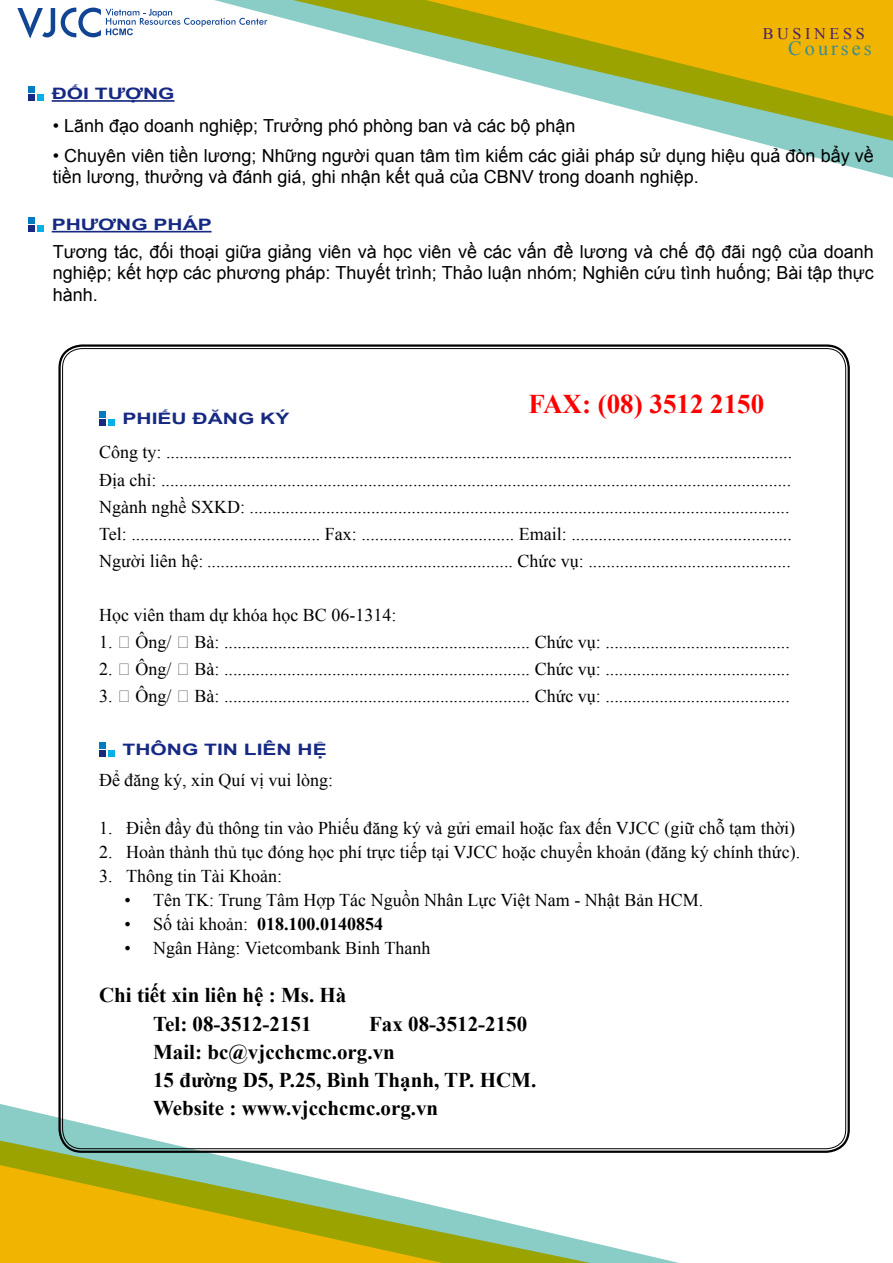
<style>
.page{position:relative;width:893px;height:1263px;background:#fff}
.page>*{position:absolute;margin:0;border:0;box-sizing:border-box;transform-origin:0 0}
.t1{font:700 27px "Times New Roman";color:#fd0000}
.t2{font:700 21px/28.2px "Times New Roman";color:#000}
.t3{font:20.25px "Times New Roman";letter-spacing:.15em;color:#3a8d95}
.t4{font:18px/27px "Times New Roman";color:#000}
.t5{font:18px/21.6px "Arial";color:#000;text-align:justify}
.t6{font:700 18px "Times New Roman";color:#000}
.t7{font:16.2px "Times New Roman";letter-spacing:.225em;color:#431e6e}
.t8{font:700 15.75px "Arial";color:#162983;scale:1.33 1}
.s1{font-weight:400}
</style>
<div class="page">
<svg style="left:214px;top:0;width:679px;height:178px"></svg>
<svg style="left:293px;top:0;width:600px;height:141px"></svg>
<svg style="left:0;top:1104px;width:679px;height:159px"></svg>
<svg style="left:0;top:1140px;width:590px;height:123px"></svg>
<svg style="left:17px;top:8px;width:38px;height:31px"></svg>
<svg style="left:61px;top:8px;width:206px;height:29px"></svg>
<div style="left:99px;top:750px;width:7px;height:7px;background:#172983"></div>
<div style="left:108px;top:750px;width:7px;height:7px;background:#00b0e6"></div>
<div style="left:99px;top:742px;width:7px;height:7px;background:#007bc0"></div>
<div style="left:99px;top:419px;width:7px;height:7px;background:#172983"></div>
<div style="left:108px;top:419px;width:7px;height:7px;background:#00b0e6"></div>
<div style="left:99px;top:411px;width:7px;height:7px;background:#007bc0"></div>
<hr style="left:52px;top:100px;width:123px;height:2px;background:#162983">
<div style="left:28px;top:94px;width:7px;height:7px;background:#172983"></div>
<div style="left:37px;top:94px;width:7px;height:7px;background:#00b0e6"></div>
<div style="left:28px;top:86px;width:7px;height:7px;background:#007bc0"></div>
<hr style="left:52px;top:231px;width:160px;height:1px;background:#162983">
<div style="left:28px;top:225px;width:7px;height:7px;background:#172983"></div>
<div style="left:37px;top:225px;width:7px;height:7px;background:#00b0e6"></div>
<div style="left:28px;top:217px;width:7px;height:7px;background:#007bc0"></div>
<p class="t8" style="left:52px;top:83px;width:81px">ĐỐI TƯỢNG</p>
<p class="t7" style="left:763px;top:22px;width:104px">BUSINESS</p>
<p class="t3" style="left:788px;top:34px;width:85px">Courses</p>
<p class="t5" style="left:53px;top:115px;width:524px">• Lãnh đạo doanh nghiệp; Trưởng phó phòng ban và các bộ phận</p>
<p class="t5" style="left:53px;top:145px;width:823px">• Chuyên viên tiền lương; Những người quan tâm tìm kiếm các giải pháp sử dụng hiệu quả đòn bẩy về tiền lương, thưởng và đánh giá, ghi nhận kết quả của CBNV trong doanh nghiệp.</p>
<p class="t8" style="left:52px;top:214px;width:61px">PHƯƠNG</p>
<p class="t8" style="left:154px;top:214px;width:45px">PHÁP</p>
<p class="t5" style="left:53px;top:241px;width:823px">Tương tác, đối thoại giữa giảng viên và học viên về các vấn đề lương và chế độ đãi ngộ của doanh nghiệp; kết hợp các phương pháp: Thuyết trình; Thảo luận nhóm; Nghiên cứu tình huống; Bài tập thực hành.</p>
<h1 class="t1" style="left:529px;top:385px;width:237px">FAX: (08) 3512 2150</h1>
<p class="t8" style="left:122px;top:408px;width:77px">PHIẾU ĐĂNG</p>
<p class="t8" style="left:260px;top:408px;width:23px">KÝ</p>
<p class="t4" style="left:99px;top:439px;width:695px">Công ty: ...........................................................................................................................................<br>Địa chỉ: ............................................................................................................................................<br>Ngành nghề SXKD: ........................................................................................................................<br>Tel: .......................................... Fax: .................................. Email: .................................................<br>Người liên hệ: .................................................................... Chức vụ: .............................................</p>
<p class="t4" style="left:99px;top:601px;width:299px">Học viên tham dự khóa học BC 06-1314:</p>
<p class="t4" style="left:99px;top:628px;width:74px">1. Ông/</p>
<p class="t4" style="left:195px;top:628px;width:597px">Bà: .................................................................... Chức vụ: .........................................</p>
<p class="t4" style="left:99px;top:655px;width:74px">2. Ông/</p>
<p class="t4" style="left:195px;top:655px;width:597px">Bà: .................................................................... Chức vụ: .........................................</p>
<p class="t4" style="left:99px;top:682px;width:74px">3. Ông/</p>
<p class="t4" style="left:195px;top:682px;width:597px">Bà: .................................................................... Chức vụ: .........................................</p>
<p class="t8" style="left:122px;top:739px;width:46px">THÔNG</p>
<p class="t8" style="left:204px;top:739px;width:94px">TIN LIÊN HỆ</p>
<p class="t4" style="left:99px;top:766px;width:235px">Để đăng ký, xin Quí vị vui lòng:</p>
<p class="t4" style="left:99px;top:814px;width:698px">1. Điền đầy đủ thông tin vào Phiếu đăng ký và gửi email hoặc fax đến VJCC (giữ chỗ tạm thời)</p>
<p class="t4" style="left:99px;top:838px;width:703px">2. Hoàn thành thủ tục đóng học phí trực tiếp tại VJCC hoặc chuyển khoản (đăng ký chính thức).</p>
<p class="t4" style="left:99px;top:862px;width:185px">3. Thông tin Tài Khoản:</p>
<p class="t4" style="left:125px;top:886px;width:580px">• Tên TK: Trung Tâm Hợp Tác Nguồn Nhân Lực Việt Nam - Nhật Bản HCM.</p>
<p class="t6" style="left:125px;top:912px;width:260px"><span class="s1">• Số tài khoản:</span> 018.100.0140854</p>
<p class="t4" style="left:125px;top:934px;width:307px">• Ngân Hàng: Vietcombank Binh Thanh</p>
<p class="t2" style="left:153px;top:981px;width:195px;text-indent:-54px">Chi tiết xin liên hệ : Ms. Hà<br>Tel: 08-3512-2151</p>
<p class="t2" style="left:153px;top:1009px;width:385px;text-indent:216px">Fax 08-3512-2150<br>Mail: bc@vjcchcmc.org.vn<br>15 đường D5, P.25, Bình Thạnh, TP. HCM.<br>Website : www.vjcchcmc.org.vn</p>
</div>
